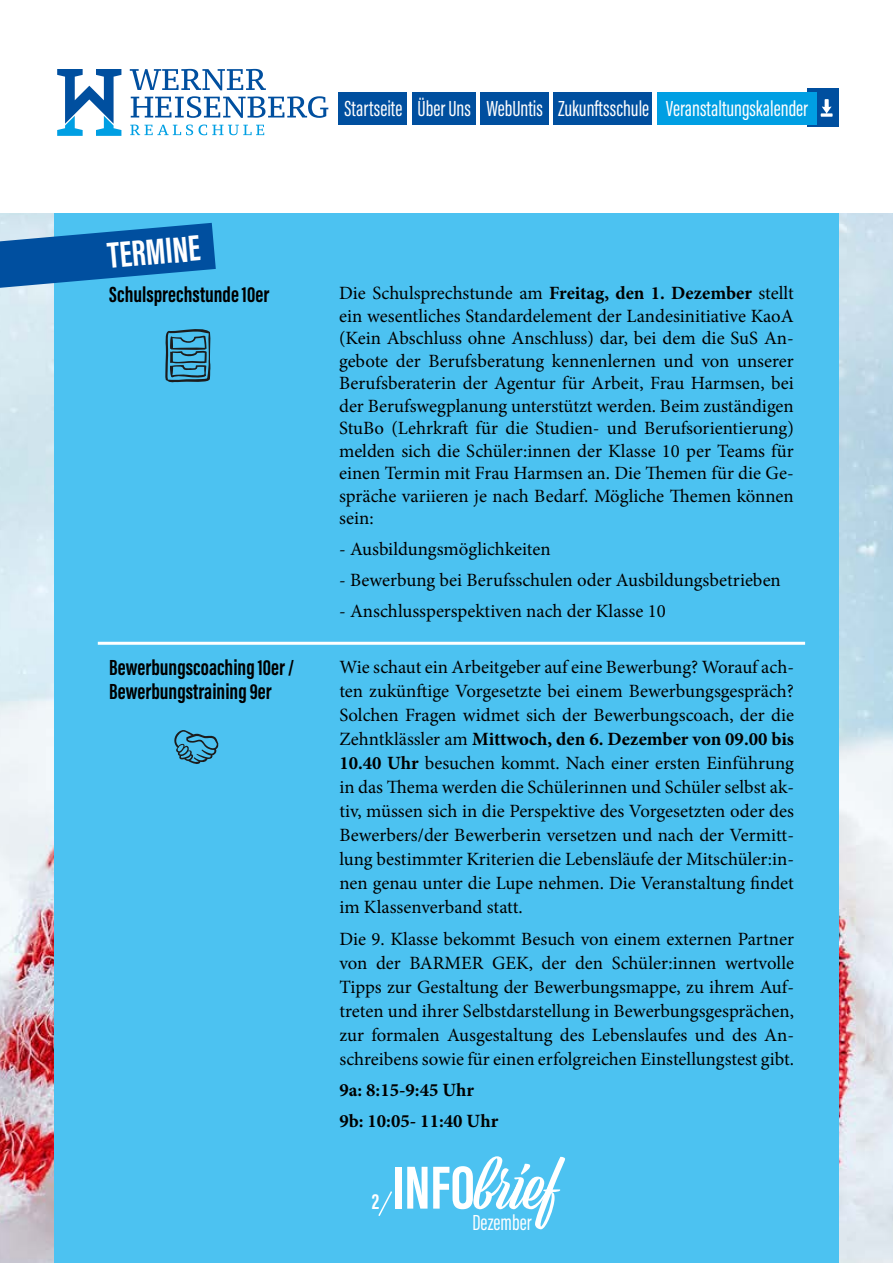
<style>
.page{position:relative;width:893px;height:1263px;background:#fff}
.page>*{position:absolute;margin:0;border:0;box-sizing:border-box;transform-origin:0 0}
.t1{font:62.7px "Viktor Script";color:#fff}
.t2{font:700 37.5px "Acumin Pro Extra Cond";color:#fff}
.t3{font:22.5px "Acumin Pro Extra Cond";color:#fff}
.t4{font:700 22.5px/24px "Acumin Pro Extra Cond";color:#000}
.t5{font:700 22.5px "Acumin Pro Extra Cond";color:#fff}
.t6{font:18.75px/24px "Minion Pro";color:#000;text-align:justify}
.t7{font:700 18.75px/31px "Minion Pro";color:#000}
.s1{font-weight:700}
.s2{font-family:"Acumin Pro Extra Cond";font-weight:700}
</style>
<div class="page">
<img style="left:0;top:213px;width:893px;height:1050px">
<div style="left:54px;top:182px;width:785px;height:1081px;background:#4cc2f1"></div>
<svg style="left:0;top:223px;width:216px;height:65px"></svg>
<div style="left:0;top:0;width:893px;height:213px;background:#fff"></div>
<hr style="left:98px;top:642px;width:707px;height:3px;background:#fff">
<svg style="left:165px;top:329px;width:46px;height:53px"></svg>
<svg style="left:174px;top:730px;width:45px;height:34px"></svg>
<svg style="left:378px;top:1191px;width:14px;height:25px"></svg>
<svg style="left:130px;top:69px;width:136px;height:21px"></svg>
<svg style="left:131px;top:96px;width:197px;height:22px"></svg>
<svg style="left:130px;top:125px;width:63px;height:10px"></svg>
<svg style="left:199px;top:125px;width:65px;height:10px"></svg>
<svg style="left:57px;top:69px;width:64px;height:67px"></svg>
<div style="left:339px;top:92px;width:68px;height:32px;background:#004f9f"></div>
<div style="left:481px;top:92px;width:68px;height:32px;background:#004f9f"></div>
<div style="left:412px;top:92px;width:64px;height:32px;background:#004f9f"></div>
<div style="left:553px;top:92px;width:99px;height:32px;background:#004f9f"></div>
<div style="left:808px;top:89px;width:31px;height:38px;background:#004f9f"></div>
<svg style="left:821px;top:99px;width:12px;height:18px"></svg>
<div style="left:657px;top:92px;width:159px;height:32px;background:#009fe3"></div>
<p class="t3" style="left:344px;top:95px;width:465px">Startseite Über Uns WebUntis Zukunftsschule Veranstaltungskalender</p>
<h2 class="t2" style="left:106px;top:233px;width:94px;rotate:-5deg">TERMINE</h2>
<p class="t4" style="left:109px;top:282px;width:161px">Schulsprechstunde 10er</p>
<p class="t4" style="left:109px;top:656px;width:186px">Bewerbungscoaching 10er /<br>Bewerbungstraining 9er</p>
<p class="t6" style="left:339px;top:282px;width:456px;line-height:22.5px">Die Schulsprechstunde am <span class="s1">Freitag, den 1. Dezember</span> stellt ein wesentliches Standardelement der Landesinitiative KaoA (Kein Abschluss ohne Anschluss) dar, bei dem die SuS An&shy;gebote der Berufsberatung kennenlernen und von unserer Berufsberaterin der Agentur für Arbeit, Frau Harmsen, bei der Berufswegplanung unterstützt werden. Beim zuständigen StuBo (Lehrkraft für die Studien- und Berufsorientierung) melden sich die Schüler:innen der Klasse 10 per Teams für einen Termin mit Frau Harmsen an. Die Themen für die Ge&shy;spräche variieren je nach Bedarf. Mögliche Themen können sein:</p>
<p class="t6" style="left:339px;top:537px;width:213px">- Ausbildungsmöglichkeiten</p>
<p class="t6" style="left:339px;top:568px;width:443px">- Bewerbung bei Berufsschulen oder Ausbildungsbetrieben</p>
<p class="t6" style="left:339px;top:599px;width:328px">- Anschlussperspektiven nach der Klasse 10</p>
<p class="t6" style="left:339px;top:655px;width:456px">Wie schaut ein Arbeitgeber auf eine Bewerbung? Worauf ach&shy;ten zukünftige Vorgesetzte bei einem Bewerbungsgespräch?<br>Solchen Fragen widmet sich der Bewerbungscoach, der die Zehntklässler am <span class="s1">Mittwoch, den 6. Dezember von 09.00 bis 10.40 Uhr</span> besuchen kommt. Nach einer ersten Einführung in das Thema werden die Schülerinnen und Schüler selbst ak&shy;tiv, müssen sich in die Perspektive des Vorgesetzten oder des Bewerbers/der Bewerberin versetzen und nach der Vermitt&shy;lung bestimmter Kriterien die Lebensläufe der Mitschüler:in&shy;nen genau unter die Lupe nehmen. Die Veranstaltung findet im Klassenverband statt.</p>
<p class="t6" style="left:339px;top:927px;width:456px">Die 9. Klasse bekommt Besuch von einem externen Partner von der BARMER GEK, der den Schüler:innen wertvolle Tipps zur Gestaltung der Bewerbungsmappe, zu ihrem Auf&shy;treten und ihrer Selbstdarstellung in Bewerbungsgesprächen, zur formalen Ausgestaltung des Lebenslaufes und des An&shy;schreibens sowie für einen erfolgreichen Einstellungstest gibt.</p>
<p class="t7" style="left:339px;top:1074px;width:160px">9a: 8:15-9:45 Uhr<br>9b: 10:05- 11:40 Uhr</p>
<p class="t5" style="left:372px;top:1188px;width:9px">2</p>
<h1 class="t1" style="left:392px;top:1150px;width:167px"><span class="s2">INFO</span>brief</h1>
<p class="t3" style="left:472px;top:1209px;width:61px">Dezember</p>
</div>
